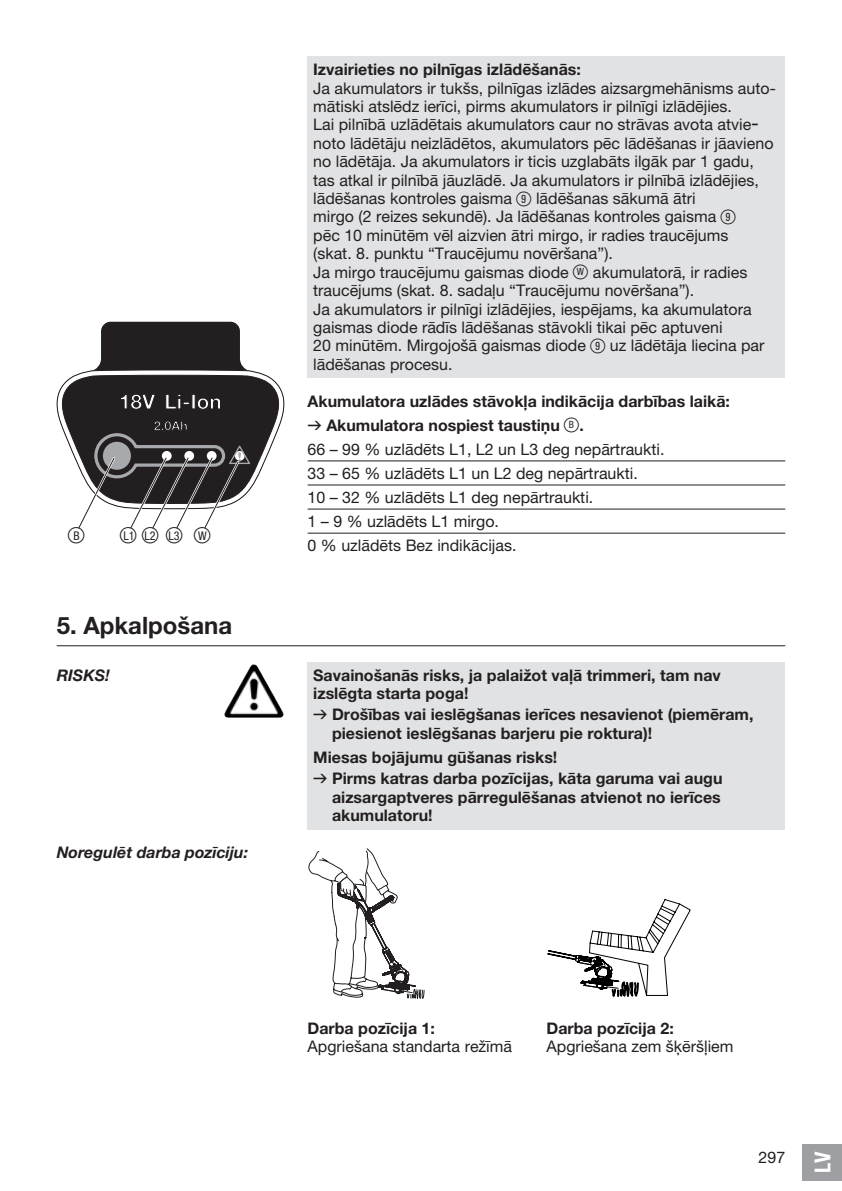
<style>
.page{position:relative;width:842px;height:1191px;background:#fff}
.page>*{position:absolute;margin:0;border:0;box-sizing:border-box;transform-origin:0 0}
.t1{font:700 24px "GARDENA Pro";color:#231f20}
.t2{font:22px "Ziffernim Kreisund Quadrat BQ";color:#231f20}
.t3{font:22px "GARDENA Pro Bo Cond";color:#fff}
.t4{font:16px/18.4px "GARDENA Pro";color:#231f20}
.t5{font:700 16px/18.4px "GARDENA Pro";color:#231f20}
.t6{font:italic 700 16px "GARDENA Pro";color:#231f20}
.t7{font:condensed 12px "GARDENA Pro";color:#231f20}
.s1{font-family:"Ziffernim Kreisund Quadrat BQ";font-stretch:normal;font-size:22px}
.s2{font-family:"Ziffernim Kreisund Quadrat BQ";font-size:20px}
.s3{font-weight:700}
.s4{font-family:"Formdruck"}
.s5{font-family:"Formdruck";font-weight:400}
</style>
<div class="page">
<div style="left:308px;top:57px;width:477px;height:321px;background:#e1e2e4"></div>
<svg style="left:95px;top:322px;width:151px;height:47px;background:#403c3d"></svg>
<div style="left:113px;top:334px;width:114px;height:25px;background:#231f20"></div>
<svg style="left:57px;top:369px;width:227px;height:160px"></svg>
<hr style="left:308px;top:460px;width:477px;height:1px;background:#231f20">
<hr style="left:308px;top:484px;width:477px;height:1px;background:#231f20">
<hr style="left:308px;top:508px;width:477px;height:1px;background:#231f20">
<hr style="left:308px;top:533px;width:477px;height:1px;background:#231f20">
<div style="left:308px;top:662px;width:477px;height:167px;background:#e1e2e4"></div>
<hr style="left:57px;top:645px;width:728px;height:1px;background:#231f20">
<img style="left:226px;top:664px;width:27px;height:45px">
<svg style="left:308px;top:848px;width:117px;height:151px"></svg>
<svg style="left:547px;top:899px;width:144px;height:98px"></svg>
<div style="left:802px;top:1143px;width:40px;height:37px;background:#9d9fa2"></div>
<h2 class="t2" style="left:68px;top:523px;width:18px">ß<sup>B</sup></h2>
<p class="t7" style="left:120px;top:528px;width:92px"><span class="s1">ß</span>L1 <span class="s1">ß</span>L2 <span class="s1">ß</span>L3 <span class="s1">ß</span>W</p>
<p class="t5" style="left:313px;top:60px;width:269px">Izvairieties no pilnīgas izlādēšanās:</p>
<p class="t4" style="left:313px;top:79px;width:464px">Ja akumulators ir tukšs, pilnīgas izlādes aizsargmehānisms auto&shy;mātiski atslēdz ierīci, pirms akumulators ir pilnīgi izlādējies.<br>Lai pilnībā uzlādētais akumulators caur no strāvas avota atvie&shy;noto lādētāju neizlādētos, akumulators pēc lādēšanas ir jāavieno no lādētāja. Ja akumulators ir ticis uzglabāts ilgāk par 1 gadu, tas atkal ir pilnībā jāuzlādē. Ja akumulators ir pilnībā izlādējies, lādēšanas kontroles gaisma <span class="s2">9</span> lādēšanas sākumā ātri<br>mirgo (2 reizes sekundē). Ja lādēšanas kontroles gaisma <span class="s2">9<br></span>pēc 10 minūtēm vēl aizvien ātri mirgo, ir radies traucējums<br>(skat. 8. punktu “Traucējumu novēršana”).<br>Ja mirgo traucējumu gaismas diode <span class="s2">ß</span><sup>W</sup> akumulatorā, ir radies traucējums (skat. 8. sadaļu “Traucējumu novēršana”).<br>Ja akumulators ir pilnīgi izlādējies, iespējams, ka akumulatora gaismas diode rādīs lādēšanas stāvokli tikai pēc aptuveni<br>20 minūtēm. Mirgojošā gaismas diode <span class="s2">9</span> uz lādētāja liecina par lādēšanas procesu.</p>
<p class="t4" style="left:308px;top:389px;width:424px;line-height:24px"><span class="s3">Akumulatora uzlādes stāvokļa indikācija darbības laikā: </span><span class="s4">v</span> <span class="s3">Akumulatora nospiest taustiņu</span> <span class="s2">ß</span><sup>B</sup> <span class="s3">.<br></span>66 – 99 % uzlādēts L1, L2 un L3 deg nepārtraukti.<br>33 – 65 % uzlādēts L1 un L2 deg nepārtraukti.<br>10 – 32 % uzlādēts L1 deg nepārtraukti.<br>1 – 9 % uzlādēts L1 mirgo.<br>0 % uzlādēts Bez indikācijas.</p>
<h1 class="t1" style="left:57px;top:610px;width:177px">5. Apkalpošana</h1>
<p class="t6" style="left:57px;top:665px;width:55px">RISKS!</p>
<p class="t5" style="left:313px;top:665px;width:409px">Savainošanās risks, ja palaižot vaļā trimmeri, tam nav izslēgta starta poga!</p>
<p class="t5" style="left:332px;top:705px;width:423px;text-indent:-19px"><span class="s5">v</span> Drošības vai ieslēgšanas ierīces nesavienot (piemēram, piesienot ieslēgšanas barjeru pie roktura)!</p>
<p class="t5" style="left:313px;top:746px;width:411px;line-height:21.2px">Miesas bojājumu gūšanas risks!<br><span class="s5">v</span> Pirms katras darba pozīcijas, kāta garuma vai augu</p>
<p class="t5" style="left:332px;top:787px;width:390px">aizsargaptveres pārregulēšanas atvienot no ierīces akumulatoru!</p>
<p class="t6" style="left:57px;top:842px;width:193px">Noregulēt darba pozīciju:</p>
<p class="t5" style="left:308px;top:1018px;width:129px">Darba pozīcija 1:</p>
<p class="t4" style="left:308px;top:1037px;width:206px">Apgriešana standarta režīmā</p>
<p class="t5" style="left:546px;top:1018px;width:129px">Darba pozīcija 2:</p>
<p class="t4" style="left:546px;top:1037px;width:188px">Apgriešana zem šķēršļiem</p>
<p class="t4" style="left:759px;top:1147px;width:28px">297</p>
<h2 class="t3" style="left:809px;top:1172px;width:23px;rotate:-90deg">LV</h2>
</div>
